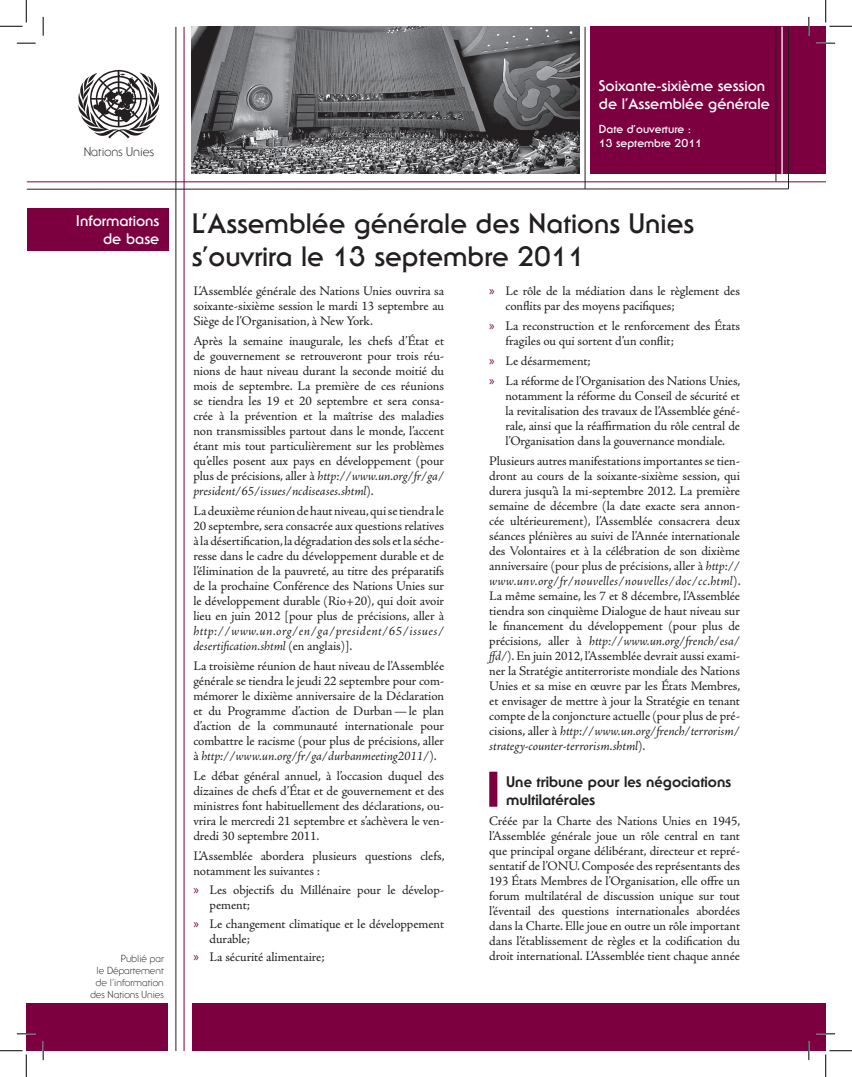
<style>
.page{position:relative;width:852px;height:1077px;background:#fff}
.page>*{position:absolute;margin:0;border:0;box-sizing:border-box;transform-origin:0 0}
.t1{font:700 27.5px/33px "Serif Gothic Std";color:#231f20}
.t2{font:700 15px/18px "Serif Gothic Std";color:#fff;text-align:right}
.t3{font:800 15px/18px "Serif Gothic Std";color:#231f20}
.t4{font:13.12px/15px "Adobe Jenson Pro";letter-spacing:-.01em;color:#231f20;text-align:justify}
.t5{font:italic 13.12px/15px "Adobe Jenson Pro";letter-spacing:.025em;color:#231f20}
.t6{font:300 12.5px "Serif Gothic Std";color:#231f20}
.t7{font:700 11.25px/13.5px "Serif Gothic Std";color:#fff}
.t8{font:300 10px/12px "Serif Gothic Std";color:#231f20;text-align:right}
.s1{font-style:italic}
.s2{font-style:normal}
.s3{font-family:"Myriad Pro";color:#7c0040}
</style>
<div class="page">
<div style="left:589px;top:27px;width:236px;height:147px;background:#7c0040"></div>
<img style="left:192px;top:27px;width:387px;height:146px">
<hr style="left:184px;top:27px;width:1px;height:1023px;background:#7c0040">
<svg style="left:78px;top:70px;width:82px;height:68px"></svg>
<hr style="left:27px;top:181px;width:798px;height:1px;background:#7c0040">
<svg style="left:26px;top:188px;width:762px;height:2px;background:#908d8e"></svg>
<hr style="left:775px;top:27px;width:1px;height:154px;background:#231f20">
<hr style="left:584px;top:27px;width:1px;height:162px;background:#231f20">
<hr style="left:175px;top:27px;width:1px;height:1023px;background:#231f20">
<div style="left:27px;top:1003px;width:141px;height:47px;background:#7c0040"></div>
<div style="left:192px;top:1003px;width:633px;height:47px;background:#7c0040"></div>
<hr style="left:781px;top:27px;width:1px;height:151px;background:#fff">
<hr style="left:788px;top:27px;width:1px;height:162px;background:#231f20">
<div style="left:27px;top:209px;width:141px;height:42px;background:#7c0040"></div>
<div style="left:489px;top:771px;width:8px;height:35px;background:#7c0040"></div>
<svg style="left:17px;top:42px;width:19px;height:2px"></svg>
<svg style="left:816px;top:42px;width:18px;height:2px"></svg>
<svg style="left:17px;top:1032px;width:19px;height:2px"></svg>
<svg style="left:816px;top:1032px;width:18px;height:2px"></svg>
<svg style="left:42px;top:17px;width:2px;height:19px"></svg>
<svg style="left:42px;top:1041px;width:2px;height:18px"></svg>
<svg style="left:807px;top:17px;width:2px;height:19px"></svg>
<svg style="left:807px;top:1041px;width:2px;height:18px"></svg>
<svg style="left:0;top:0;width:27px;height:27px"></svg>
<svg style="left:0;top:1050px;width:27px;height:26px"></svg>
<svg style="left:825px;top:0;width:26px;height:27px"></svg>
<svg style="left:825px;top:1050px;width:26px;height:26px"></svg>
<p class="t6" style="left:84px;top:144px;width:72px">Nations Unies</p>
<p class="t2" style="left:76px;top:212px;width:85px">Informations de base</p>
<p class="t8" style="left:90px;top:951px;width:75px">Publié par<br>le Département de l’information des Nations Unies</p>
<p class="t2" style="left:598px;top:76px;width:172px;text-align:left">Soixante-sixième session de l’Assemblée générale</p>
<p class="t7" style="left:598px;top:123px;width:105px">Date d’ouverture :<br>13 septembre 2011</p>
<h1 class="t1" style="left:192px;top:207px;width:504px">L’Assemblée générale des Nations Unies s’ouvrira le 13 septembre 2011</h1>
<p class="t4" style="left:193px;top:283px;width:252px">L’Assemblée générale des Nations Unies ouvrira sa soixante-sixième session le mardi 13 septembre au Siège de l’Organisation, à New York.</p>
<p class="t4" style="left:193px;top:333px;width:252px">Après la semaine inaugurale, les chefs d’État et de gouvernement se retrouveront pour trois réu&shy;nions de haut niveau durant la seconde moitié du mois de septembre. La première de ces réunions se tiendra les 19 et 20 septembre et sera consa&shy;crée à la prévention et la maîtrise des maladies non transmissibles partout dans le monde, l’accent étant mis tout particulièrement sur les problèmes qu’elles posent aux pays en développement (pour plus de précisions, aller à <span class="s1">http://www.un.org/fr/ga/ president/65/issues/ncdiseases.shtml</span>).</p>
<p class="t4" style="left:193px;top:503px;width:252px">La deuxième réunion de haut niveau, qui se tiendra le 20 septembre, sera consacrée aux questions relatives à la désertification, la dégradation des sols et la séche&shy;resse dans le cadre du développement durable et de l’élimination de la pauvreté, au titre des préparatifs de la prochaine Conférence des Nations Unies sur le développement durable (Rio+20), qui doit avoir lieu en juin 2012 [pour plus de précisions, aller à</p>
<p class="t5" style="left:193px;top:624px;width:252px">http://www.un.org/en/ga/president/65/issues/ desertification.shtml <span class="s2">(en anglais)].</span></p>
<p class="t4" style="left:193px;top:658px;width:252px">La troisième réunion de haut niveau de l’Assemblée générale se tiendra le jeudi 22 septembre pour com&shy;mémorer le dixième anniversaire de la Déclaration et du Programme d’action de Durban—le plan d’action de la communauté internationale pour combattre le racisme (pour plus de précisions, aller à <span class="s1">http://www.un.org/fr/ga/durbanmeeting2011/</span>).</p>
<p class="t4" style="left:193px;top:768px;width:252px">Le débat général annuel, à l’occasion duquel des dizaines de chefs d’État et de gouvernement et des ministres font habituellement des déclarations, ou&shy;vrira le mercredi 21 septembre et s’achèvera le ven&shy;dredi 30 septembre 2011.</p>
<p class="t4" style="left:193px;top:848px;width:253px">L’Assemblée abordera plusieurs questions clefs, notamment les suivantes :</p>
<p class="t4" style="left:209px;top:882px;width:235px;text-indent:-16px"><span class="s3">»</span> Les objectifs du Millénaire pour le dévelop&shy;pement;</p>
<p class="t4" style="left:209px;top:916px;width:236px;text-indent:-16px"><span class="s3">»</span> Le changement climatique et le développement durable;</p>
<p class="t4" style="left:193px;top:949px;width:133px"><span class="s3">»</span> La sécurité alimentaire;</p>
<p class="t4" style="left:505px;top:283px;width:236px;text-indent:-16px"><span class="s3">»</span> Le rôle de la médiation dans le règlement des conflits par des moyens pacifiques;</p>
<p class="t4" style="left:505px;top:318px;width:236px;text-indent:-16px"><span class="s3">»</span> La reconstruction et le renforcement des États fragiles ou qui sortent d’un conflit;</p>
<p class="t4" style="left:489px;top:351px;width:253px;line-height:20px"><span class="s3">»</span> Le désarmement;<br><span class="s3">»</span> La réforme de l’Organisation des Nations Unies,</p>
<p class="t4" style="left:505px;top:388px;width:236px">notamment la réforme du Conseil de sécurité et la revitalisation des travaux de l’Assemblée géné&shy;rale, ainsi que la réaffirmation du rôle central de l’Organisation dans la gouvernance mondiale.</p>
<p class="t4" style="left:489px;top:453px;width:253px">Plusieurs autres manifestations importantes se tien&shy;dront au cours de la soixante-sixième session, qui durera jusqu’à la mi-septembre 2012. La première semaine de décembre (la date exacte sera annon&shy;cée ultérieurement), l’Assemblée consacrera deux séances plénières au suivi de l’Année internationale des Volontaires et à la célébration de son dixième anniversaire (pour plus de précisions, aller à <span class="s1">http:// www.unv.org/fr/nouvelles/nouvelles/doc/cc.html</span>).<br>La même semaine, les 7 et 8 décembre, l’Assemblée tiendra son cinquième Dialogue de haut niveau sur le financement du développement (pour plus de précisions, aller à <span class="s1">http://www.un.org/french/esa/ ffd/</span>). En juin 2012, l’Assemblée devrait aussi exami&shy;ner la Stratégie antiterroriste mondiale des Nations Unies et sa mise en œuvre par les États Membres, et envisager de mettre à jour la Stratégie en tenant compte de la conjoncture actuelle (pour plus de pré&shy;cisions, aller à <span class="s1">http://www.un.org/french/terrorism/ strategy-counter-terrorism.shtml</span>).</p>
<p class="t3" style="left:506px;top:772px;width:227px">Une tribune pour les négociations multilatérales</p>
<p class="t4" style="left:489px;top:813px;width:253px">Créée par la Charte des Nations Unies en 1945, l’Assemblée générale joue un rôle central en tant que principal organe délibérant, directeur et repré&shy;sentatif de l’ONU. Composée des représentants des 193 États Membres de l’Organisation, elle offre un forum multilatéral de discussion unique sur tout l’éventail des questions internationales abordées dans la Charte. Elle joue en outre un rôle important dans l’établissement de règles et la codification du droit international. L’Assemblée tient chaque année</p>
</div>
